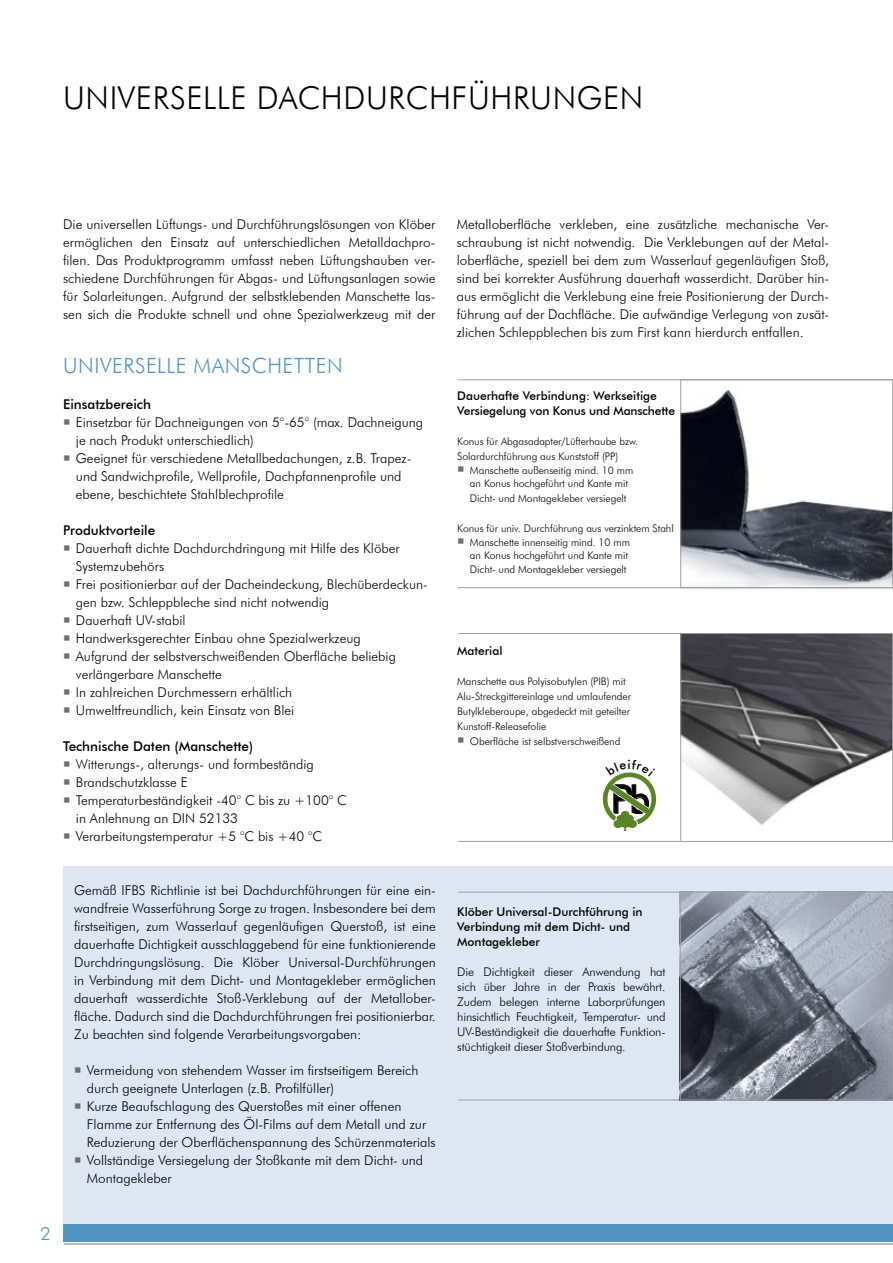
<style>
.page{position:relative;width:893px;height:1263px;background:#fff}
.page>*{position:absolute;margin:0;border:0;box-sizing:border-box;transform-origin:0 0}
.t1{font:41.4px "Gill Sans";color:#000}
.t2{font:300 31.5px "Futura BT";letter-spacing:.02em;color:#000}
.t3{font:300 21px "Futura BT";letter-spacing:.025em;color:#5294c2}
.t4{font:300 18px "Futura BT";color:#5294c2}
.t5{font:300 13.5px/18px "Futura BT";color:#000}
.t6{font:500 13.5px "Futura BT";color:#000}
.t7{font:500 12.45px "Futura BT";color:#000}
.t8{font:300 12px/15px "Futura BT";letter-spacing:-.01em;color:#000;text-align:justify}
.t9{font:500 12px/15px "Futura BT";color:#000}
.t10{font:300 10.5px/15px "Futura BT";letter-spacing:-.005em;color:#000}
</style>
<div class="page">
<div style="left:63px;top:866px;width:830px;height:359px;background:#dde6f1"></div>
<hr style="left:458px;top:892px;width:435px;height:1px;background:#9d9fa2">
<hr style="left:458px;top:633px;width:435px;height:1px;background:#9d9fa2">
<hr style="left:458px;top:1099px;width:435px;height:1px;background:#9d9fa2">
<hr style="left:458px;top:841px;width:435px;height:1px;background:#9d9fa2">
<img style="left:682px;top:894px;width:209px;height:204px">
<div style="left:680px;top:892px;width:213px;height:208px;border:1px solid #9d9fa2"></div>
<img style="left:682px;top:390px;width:209px;height:196px">
<div style="left:680px;top:379px;width:213px;height:209px;border:1px solid #9d9fa2"></div>
<hr style="left:457px;top:379px;width:436px;height:1px;background:#9d9fa2">
<hr style="left:457px;top:587px;width:436px;height:1px;background:#9d9fa2">
<img style="left:682px;top:635px;width:209px;height:190px">
<div style="left:680px;top:633px;width:213px;height:209px;border:1px solid #9d9fa2"></div>
<hr style="left:64px;top:1243px;width:829px;height:2px;background:#9d9fa2">
<div style="left:64px;top:1225px;width:829px;height:17px;background:#5294c2"></div>
<svg style="left:602px;top:772px;width:55px;height:59px"></svg>
<h2 class="t2" style="left:63px;top:79px;width:575px">Universelle Dachdurch füh rungen</h2>
<p class="t5" style="left:63px;top:215px;width:374px;text-align:justify">Die universellen Lüftungs- und Durchführungslösungen von Klöber ermöglichen den Einsatz auf unterschiedlichen Metalldachpro&shy;filen. Das Produktprogramm umfasst neben Lüftungshauben ver&shy;schiedene Durchführungen für Abgas- und Lüftungsanlagen sowie für Solarleitungen. Aufgrund der selbstklebenden Manschette las&shy;sen sich die Produkte schnell und ohne Spezialwerkzeug mit der</p>
<p class="t5" style="left:457px;top:215px;width:374px;text-align:justify">Metalloberfläche verkleben, eine zusätzliche mechanische Ver&shy;schraubung ist nicht notwendig. Die Verklebungen auf der Metal&shy;loberfläche, speziell bei dem zum Wasserlauf gegenläufigen Stoß, sind bei korrekter Ausführung dauerhaft wasserdicht. Darüber hin&shy;aus ermöglicht die Verklebung eine freie Positionierung der Durch&shy;führung auf der Dachfläche. Die aufwändige Verlegung von zusät&shy;zlichen Schleppblechen bis zum First kann hierdurch entfallen.</p>
<h3 class="t3" style="left:63px;top:353px;width:276px">Universelle Mansch etten</h3>
<p class="t6" style="left:63px;top:396px;width:89px">Einsatzbereich</p>
<p class="t5" style="left:76px;top:413px;width:349px">Einsetzbar für Dachneigungen von 5°-65° (max. Dachneigung je nach Produkt unterschiedlich)<br>Geeignet für verschiedene Metallbedachungen, z.B. Trapez&shy;und Sandwichprofile, Wellprofile, Dachpfannenprofile und ebene, beschichtete Stahlblechprofile</p>
<p class="t6" style="left:63px;top:522px;width:94px">Produktvorteile</p>
<p class="t5" style="left:76px;top:539px;width:353px">Dauerhaft dichte Dachdurchdringung mit Hilfe des Klöber Systemzubehörs<br>Frei positionierbar auf der Dacheindeckung, Blechüberdeckun&shy;gen bzw. Schleppbleche sind nicht notwendig<br>Dauerhaft UV-stabil<br>Handwerksgerechter Einbau ohne Spezialwerkzeug<br>Aufgrund der selbstverschweißenden Oberfläche beliebig verlängerbare Manschette<br>In zahlreichen Durchmessern erhältlich<br>U mweltfreundlich, kein Einsatz von Blei</p>
<p class="t6" style="left:63px;top:738px;width:192px">Technische Daten (Manschette)</p>
<p class="t5" style="left:76px;top:755px;width:271px">Witterungs-, alterungs- und formbeständig Brandschutzklasse E<br>Temperaturbeständigkeit -40° C bis zu +100° C in Anlehnung an DIN 52133<br>Verarbeitungstemperatur +5 °C bis +40 °C</p>
<p class="t5" style="left:74px;top:881px;width:363px;text-align:justify">Gemäß IFBS Richtlinie ist bei Dachdurchführungen für eine ein&shy;wandfreie Wasserführung Sorge zu tragen. Insbesondere bei dem firstseitigen, zum Wasserlauf gegenläufigen Querstoß, ist eine dauerhafte Dichtigkeit ausschlaggebend für eine funktionierende Durchdringungslösung. Die Klöber U niversal-Durchführungen in Verbindung mit dem Dicht- und Montagekleber ermöglichen dauerhaft wasserdichte Stoß-Verklebung auf der Metallober&shy;fläche. Dadurch sind die Dachdurchführungen frei positionierbar.<br>Zu beachten sind folgende Verarbeitungsvorgaben:</p>
<p class="t5" style="left:87px;top:1061px;width:350px">Vermeidung von stehendem Wasser im firstseitigem Bereich durch geeignete Unterlagen (z.B. Profilfüller)<br>Kurze Beaufschlagung des Querstoßes mit einer offenen Flamme zur Entfernung des Öl-Films auf dem Metall und zur Reduzierung der Oberflächenspannung des Schürzenmaterials Vollständige Versiegelung der Stoßkante mit dem Dicht- und Montagekleber</p>
<p class="t9" style="left:457px;top:388px;width:219px">Dauerhafte Verbindung: Werkseitige<br>Versiegelung von Konus und Manschette</p>
<p class="t10" style="left:457px;top:434px;width:182px">Konus für Abgasadapter/Lüfterhaube bzw.<br>Solardurchführung aus Kunststoff (PP)</p>
<p class="t10" style="left:470px;top:463px;width:165px;line-height:13.5px">Manschette außenseitig mind. 10 mm an Konus hochgeführt und Kante mit</p>
<p class="t10" style="left:470px;top:491px;width:158px">Dicht- und Montagekleber versiegelt</p>
<p class="t10" style="left:470px;top:522px;width:205px;line-height:13.5px;text-indent:-13px">Konus für univ. Durchführung aus verzinktem Stahl Manschette innenseitig mind. 10 mm<br>an Konus hochgeführt und Kante mit<br>Dicht- und Montagekleber versiegelt</p>
<p class="t9" style="left:457px;top:643px;width:47px">Material</p>
<p class="t10" style="left:457px;top:673px;width:175px">Manschette aus Polyisobutylen (PIB) mit Alu-Streckgittereinlage und umlaufender Butylkleberaupe, abgedeckt mit geteilter Kunstoff-Releasefolie</p>
<p class="t10" style="left:470px;top:733px;width:152px">Oberfläche ist selbstverschweißend</p>
<p class="t7" style="left:627px;top:757px;width:5px">i</p>
<h1 class="t1" style="left:611px;top:775px;width:40px">Pb</h1>
<p class="t9" style="left:457px;top:904px;width:187px">Klöber Universal-Durchführung in<br>Verbindung mit dem Dicht- und<br>Montagekleber</p>
<p class="t8" style="left:457px;top:964px;width:210px">Die Dichtigkeit dieser Anwendung hat sich über Jahre in der Praxis bewährt.<br>Zudem belegen interne Laborprüfungen hinsichtlich Feuchtigkeit, Temperatur- und UV-Beständigkeit die dauerhafte Funktion&shy;stüchtigkeit dieser Stoßverbindung.</p>
<h3 class="t4" style="left:41px;top:1223px;width:12px">2</h3>
</div>
